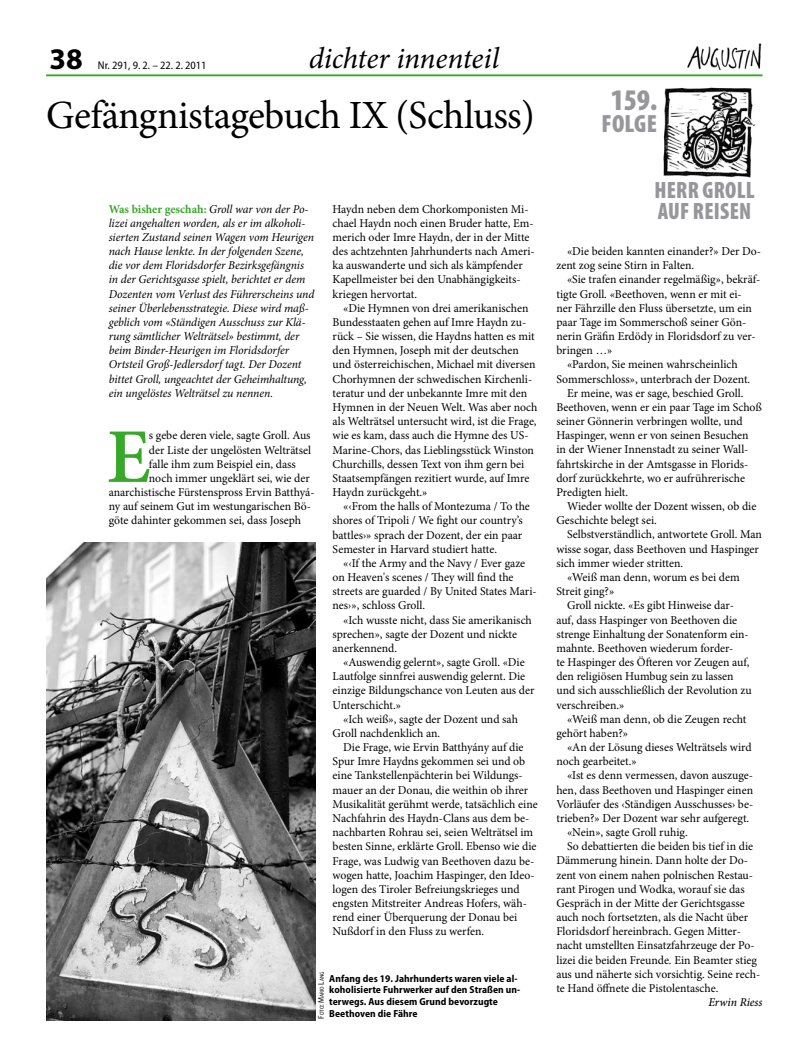
<style>
.page{position:relative;width:798px;height:1063px;background:#fff}
.page>*{position:absolute;margin:0;border:0;box-sizing:border-box;transform-origin:0 0}
.t1{font:600 77.38px "Minion Pro";color:#37a829}
.t2{font:40px "Minion Pro";letter-spacing:-.015em;color:#000}
.t3{font:italic 30px "Minion Pro";letter-spacing:-.01em;color:#000}
.t4{font:900 condensed 30px "Myriad Pro";color:#97979b}
.t5{font:700 30px "Myriad Pro";color:#000}
.t6{font:900 condensed 25px "Myriad Pro";color:#97979b}
.t7{font:900 condensed 23.75px "Myriad Pro";color:#97979b;scale:.95 1}
.t8{font:12px/14.1px "Minion Pro";color:#000}
.t9{font:italic 12px/14.1px "Minion Pro";letter-spacing:-.005em;color:#000}
.t10{font:italic 500 12px "Minion Pro";letter-spacing:-.005em;color:#000}
.t11{font:semi-condensed 11.25px "Myriad Pro";color:#000}
.t12{font:700 semi-condensed 10.25px/11.8px "Myriad Pro";letter-spacing:.005em;color:#000}
.t13{font:semi-condensed 5.75px "Myriad Pro";color:#000}
.s1{font-weight:700;font-style:normal;color:#37a829}
.s2{font-size:8.12px}
</style>
<div class="page">
<hr style="left:46px;top:74px;width:716px;height:2px;background:#37a829">
<img style="left:687px;top:43px;width:75px;height:28px">
<img style="left:663px;top:87px;width:92px;height:91px">
<img style="left:46px;top:542px;width:269px;height:478px">
<h3 class="t5" style="left:50px;top:39px;width:35px">38</h3>
<p class="t11" style="left:98px;top:59px;width:110px">Nr. 291, 9. 2. – 22. 2. 2011</p>
<h3 class="t3" style="left:309px;top:38px;width:192px">dichter innenteil</h3>
<h2 class="t2" style="left:46px;top:89px;width:490px">Gefängnistagebuch IX (Schluss)</h2>
<h3 class="t4" style="left:610px;top:83px;width:48px">159.</h3>
<h3 class="t6" style="left:601px;top:110px;width:23px">FOLGE</h3>
<p class="t9" style="left:109px;top:202px;width:207px"><span class="s1">Was bisher geschah:</span> Groll war von der Po&shy;lizei angehalten worden, als er im alkoholi&shy;sierten Zustand seinen Wagen vom Heurigen nach Hause lenkte. In der folgenden Szene, die vor dem Floridsdorfer Bezirksgefängnis in der Gerichtsgasse spielt, berichtet er dem Dozenten vom Verlust des Führerscheins und seiner Überlebensstrategie. Diese wird maß&shy;geblich vom «Ständigen Ausschuss zur Klä&shy;rung sämtlicher Welträtsel» bestimmt, der beim Binder-Heurigen im Floridsdorfer Ortsteil Groß-Jedlersdorf tagt. Der Dozent bittet Groll, ungeachtet der Geheimhaltung, ein ungelöstes Welträtsel zu nennen.</p>
<h1 class="t1" style="left:107px;top:404px;width:45px">E</h1>
<p class="t8" style="left:149px;top:429px;width:163px">s gebe deren viele, sagte Groll. Aus</p>
<p class="t8" style="left:149px;top:443px;width:164px">der Liste der ungelösten Welträtsel</p>
<p class="t8" style="left:149px;top:457px;width:148px">falle ihm zum Beispiel ein, dass</p>
<p class="t8" style="left:149px;top:471px;width:162px">noch immer ungeklärt sei, wie der</p>
<p class="t8" style="left:109px;top:485px;width:207px">anarchistische Fürstenspross Ervin Batthyá-</p>
<p class="t8" style="left:109px;top:499px;width:204px">ny auf seinem Gut im westungarischen Bö-</p>
<p class="t8" style="left:109px;top:514px;width:194px">göte dahinter gekommen sei, dass Joseph</p>
<p class="t8" style="left:332px;top:202px;width:204px">Haydn neben dem Chorkomponisten Mi&shy;chael Haydn noch einen Bruder hatte, Em&shy;merich oder Imre Haydn, der in der Mitte des achtzehnten Jahrhunderts nach Ameri&shy;ka auswanderte und sich als kämpfender Kapellmeister bei den Unabhängigkeits&shy;kriegen hervortat.</p>
<p class="t8" style="left:332px;top:301px;width:206px;text-indent:11px">«Die Hymnen von drei amerikanischen Bundesstaaten gehen auf Imre Haydn zu&shy;rück – Sie wissen, die Haydns hatten es mit den Hymnen, Joseph mit der deutschen und österreichischen, Michael mit diversen Chorhymnen der schwedischen Kirchenli&shy;teratur und der unbekannte Imre mit den Hymnen in der Neuen Welt. Was aber noch als Welträtsel untersucht wird, ist die Frage, wie es kam, dass auch die Hymne des US-Marine-Chors, das Lieblingsstück Winston Churchills, dessen Text von ihm gern bei Staatsempfängen rezitiert wurde, auf Imre Haydn zurückgeht.»</p>
<p class="t8" style="left:332px;top:499px;width:199px;text-indent:11px">«‹From the halls of Montezuma / To the shores of Tripoli / We fight our country’s battles›» sprach der Dozent, der ein paar Semester in Harvard studiert hatte.</p>
<p class="t8" style="left:332px;top:556px;width:205px;text-indent:11px">«‹If the Army and the Navy / Ever gaze on Heaven's scenes / They will find the streets are guarded / By United States Mari&shy;nes›», schloss Groll.</p>
<p class="t8" style="left:332px;top:613px;width:201px;text-indent:11px">«Ich wusste nicht, dass Sie amerikanisch sprechen», sagte der Dozent und nickte anerkennend.</p>
<p class="t8" style="left:332px;top:655px;width:203px;text-indent:11px">«Auswendig gelernt», sagte Groll. «Die Lautfolge sinnfrei auswendig gelernt. Die einzige Bildungschance von Leuten aus der Unterschicht.»</p>
<p class="t8" style="left:332px;top:712px;width:187px;text-indent:11px">«Ich weiß», sagte der Dozent und sah<br>Groll nachdenklich an.</p>
<p class="t8" style="left:332px;top:740px;width:207px;text-indent:11px">Die Frage, wie Ervin Batthyány auf die Spur Imre Haydns gekommen sei und ob eine Tankstellenpächterin bei Wildungs&shy;mauer an der Donau, die weithin ob ihrer Musikalität gerühmt werde, tatsächlich eine Nachfahrin des Haydn-Clans aus dem be&shy;nachbarten Rohrau sei, seien Welträtsel im besten Sinne, erklärte Groll. Ebenso wie die Frage, was Ludwig van Beethoven dazu be&shy;wogen hatte, Joachim Haspinger, den Ideo&shy;logen des Tiroler Befreiungskrieges und engsten Mitstreiter Andreas Hofers, wäh&shy;rend einer Überquerung der Donau bei Nußdorf in den Fluss zu werfen.</p>
<p class="t13" style="left:318px;top:1019px;width:49px;rotate:-90deg"><span class="s2">F</span>oto<span class="s2">: M</span>ario <span class="s2">L</span>ang</p>
<p class="t12" style="left:329px;top:973px;width:192px">Anfang des 19. Jahrhunderts waren viele al&shy;koholisierte Fuhrwerker auf den Straßen un&shy;terwegs. Aus diesem Grund bevorzugte</p>
<p class="t12" style="left:329px;top:1008px;width:90px">Beethoven die Fähre</p>
<h3 class="t7" style="left:654px;top:177px;width:13px">HERR</h3>
<h3 class="t7" style="left:702px;top:177px;width:12px">GROLL</h3>
<h3 class="t7" style="left:657px;top:198px;width:48px">AUF REISEN</h3>
<p class="t8" style="left:556px;top:244px;width:206px;text-indent:11px">«Die beiden kannten einander?» Der Do&shy;zent zog seine Stirn in Falten.</p>
<p class="t8" style="left:567px;top:273px;width:195px">«Sie trafen einander regelmäßig», bekräf-</p>
<p class="t8" style="left:556px;top:287px;width:187px">tigte Groll. «Beethoven, wenn er mit ei-</p>
<p class="t8" style="left:556px;top:301px;width:197px">ner Fährzille den Fluss übersetzte, um ein</p>
<p class="t8" style="left:556px;top:315px;width:191px">paar Tage im Sommerschoß seiner Gön-</p>
<p class="t8" style="left:556px;top:329px;width:201px">nerin Gräfin Erdödy in Floridsdorf zu ver-</p>
<p class="t8" style="left:556px;top:343px;width:57px">bringen …»</p>
<p class="t8" style="left:567px;top:358px;width:172px">«Pardon, Sie meinen wahrscheinlich</p>
<p class="t8" style="left:556px;top:372px;width:195px">Sommerschloss», unterbrach der Dozent.</p>
<p class="t8" style="left:567px;top:386px;width:178px">Er meine, was er sage, beschied Groll.</p>
<p class="t8" style="left:556px;top:400px;width:207px">Beethoven, wenn er ein paar Tage im Schoß</p>
<p class="t8" style="left:556px;top:414px;width:188px">seiner Gönnerin verbringen wollte, und</p>
<p class="t8" style="left:556px;top:428px;width:194px">Haspinger, wenn er von seinen Besuchen</p>
<p class="t8" style="left:556px;top:443px;width:193px">in der Wiener Innenstadt zu seiner Wall-</p>
<p class="t8" style="left:556px;top:457px;width:193px">fahrtskirche in der Amtsgasse in Florids-</p>
<p class="t8" style="left:556px;top:471px;width:190px">dorf zurückkehrte, wo er aufrührerische</p>
<p class="t8" style="left:556px;top:485px;width:73px">Predigten hielt.</p>
<p class="t8" style="left:567px;top:499px;width:191px">Wieder wollte der Dozent wissen, ob die</p>
<p class="t8" style="left:556px;top:513px;width:102px">Geschichte belegt sei.</p>
<p class="t8" style="left:567px;top:528px;width:196px">Selbstverständlich, antwortete Groll. Man</p>
<p class="t8" style="left:556px;top:542px;width:204px">wisse sogar, dass Beethoven und Haspinger</p>
<p class="t8" style="left:556px;top:556px;width:128px">sich immer wieder stritten.</p>
<p class="t8" style="left:567px;top:570px;width:174px">«Weiß man denn, worum es bei dem</p>
<p class="t8" style="left:556px;top:584px;width:59px">Streit ging?»</p>
<p class="t8" style="left:567px;top:599px;width:168px">Groll nickte. «Es gibt Hinweise dar-</p>
<p class="t8" style="left:556px;top:613px;width:182px">auf, dass Haspinger von Beethoven die</p>
<p class="t8" style="left:556px;top:627px;width:194px">strenge Einhaltung der Sonatenform ein-</p>
<p class="t8" style="left:556px;top:641px;width:178px">mahnte. Beethoven wiederum forder-</p>
<p class="t8" style="left:556px;top:655px;width:194px">te Haspinger des Öfteren vor Zeugen auf,</p>
<p class="t8" style="left:556px;top:669px;width:179px">den religiösen Humbug sein zu lassen</p>
<p class="t8" style="left:556px;top:684px;width:197px">und sich ausschließlich der Revolution zu</p>
<p class="t8" style="left:556px;top:698px;width:69px">verschreiben.»</p>
<p class="t8" style="left:567px;top:712px;width:181px">«Weiß man denn, ob die Zeugen recht</p>
<p class="t8" style="left:556px;top:726px;width:73px">gehört haben?»</p>
<p class="t8" style="left:567px;top:740px;width:186px">«An der Lösung dieses Welträtsels wird</p>
<p class="t8" style="left:556px;top:754px;width:82px">noch gearbeitet.»</p>
<p class="t8" style="left:567px;top:769px;width:187px">«Ist es denn vermessen, davon auszuge-</p>
<p class="t8" style="left:556px;top:783px;width:198px">hen, dass Beethoven und Haspinger einen</p>
<p class="t8" style="left:556px;top:797px;width:198px">Vorläufer des ‹Ständigen Ausschusses› be-</p>
<p class="t8" style="left:556px;top:811px;width:194px">trieben?» Der Dozent war sehr aufgeregt.</p>
<p class="t8" style="left:567px;top:825px;width:122px">«Nein», sagte Groll ruhig.</p>
<p class="t8" style="left:567px;top:839px;width:187px">So debattierten die beiden bis tief in die</p>
<p class="t8" style="left:556px;top:854px;width:193px">Dämmerung hinein. Dann holte der Do-</p>
<p class="t8" style="left:556px;top:868px;width:198px">zent von einem nahen polnischen Restau-</p>
<p class="t8" style="left:556px;top:882px;width:190px">rant Pirogen und Wodka, worauf sie das</p>
<p class="t8" style="left:556px;top:896px;width:190px">Gespräch in der Mitte der Gerichtsgasse</p>
<p class="t8" style="left:556px;top:910px;width:193px">auch noch fortsetzten, als die Nacht über</p>
<p class="t8" style="left:556px;top:924px;width:186px">Floridsdorf hereinbrach. Gegen Mitter-</p>
<p class="t8" style="left:556px;top:939px;width:200px">nacht umstellten Einsatzfahrzeuge der Po-</p>
<p class="t8" style="left:556px;top:953px;width:202px">lizei die beiden Freunde. Ein Beamter stieg</p>
<p class="t8" style="left:556px;top:967px;width:205px">aus und näherte sich vorsichtig. Seine rech-</p>
<p class="t8" style="left:556px;top:981px;width:163px">te Hand öffnete die Pistolentasche.</p>
<p class="t10" style="left:708px;top:994px;width:55px">Erwin Riess</p>
</div>
